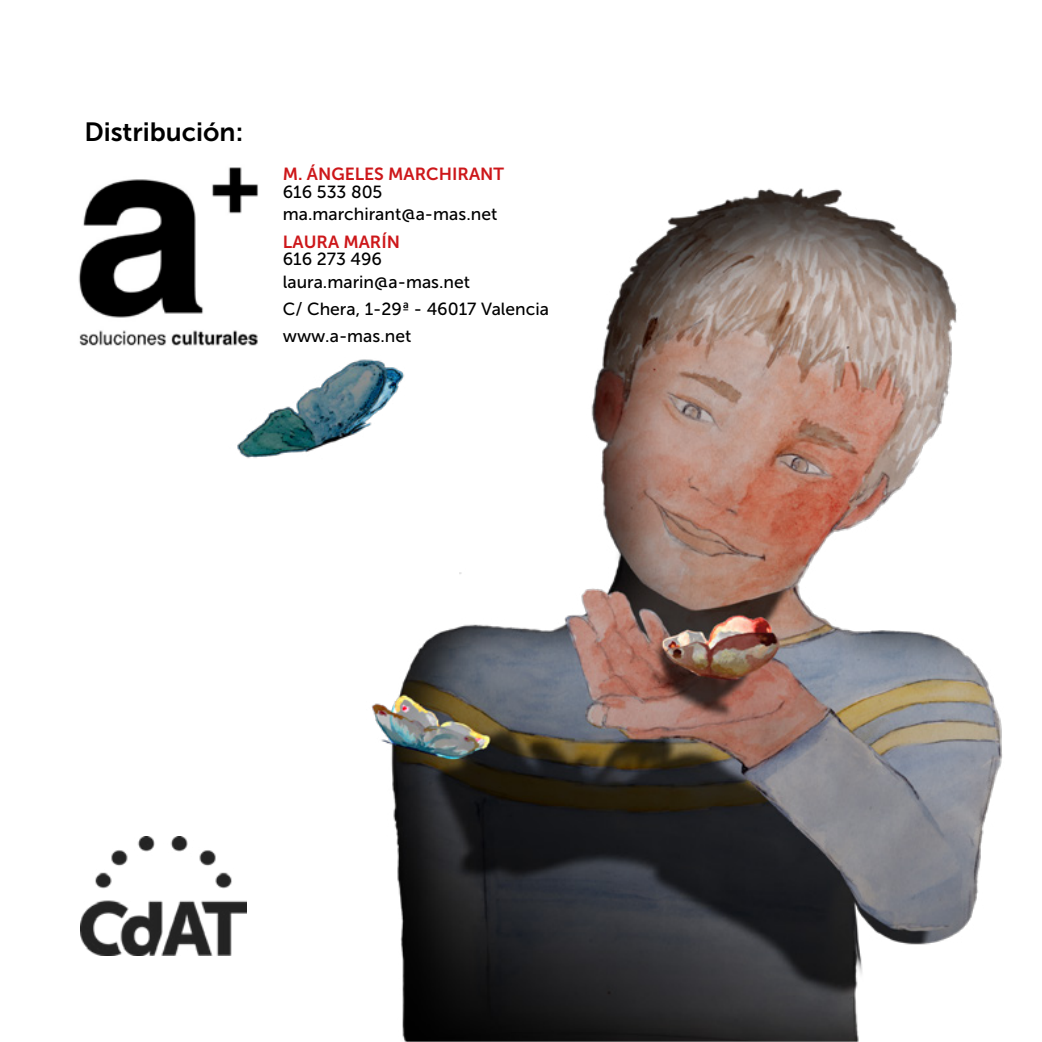
<style>
.page{position:relative;width:1042px;height:1042px;background:#fff}
.page>*{position:absolute;margin:0;border:0;box-sizing:border-box;transform-origin:0 0}
.t1{font:26.25px "Museo Sans 700";color:#000}
.t2{font:17.5px/22.4px "Museo Sans 500";color:#000}
.t3{font:17.5px "Museo Sans 700";color:#cd171a}
</style>
<div class="page">
<img style="left:80px;top:188px;width:922px;height:854px">
<img style="left:81px;top:836px;width:166px;height:119px">
<img style="left:78px;top:167px;width:215px;height:210px">
<h1 class="t1" style="left:84px;top:118px;width:160px">Distribución:</h1>
<p class="t3" style="left:283px;top:164px;width:223px">M. ÁNGELES MARCHIRANT</p>
<p class="t2" style="left:283px;top:180px;width:216px">616 533 805 ma.marchirant@a-mas.net</p>
<p class="t3" style="left:283px;top:232px;width:119px">LAURA MARÍN</p>
<p class="t2" style="left:283px;top:248px;width:189px">616 273 496 laura.marin@a-mas.net</p>
<p class="t2" style="left:283px;top:295px;width:268px;line-height:27.5px">C/ Chera, 1-29ª - 46017 Valencia www.a-mas.net</p>
</div>
